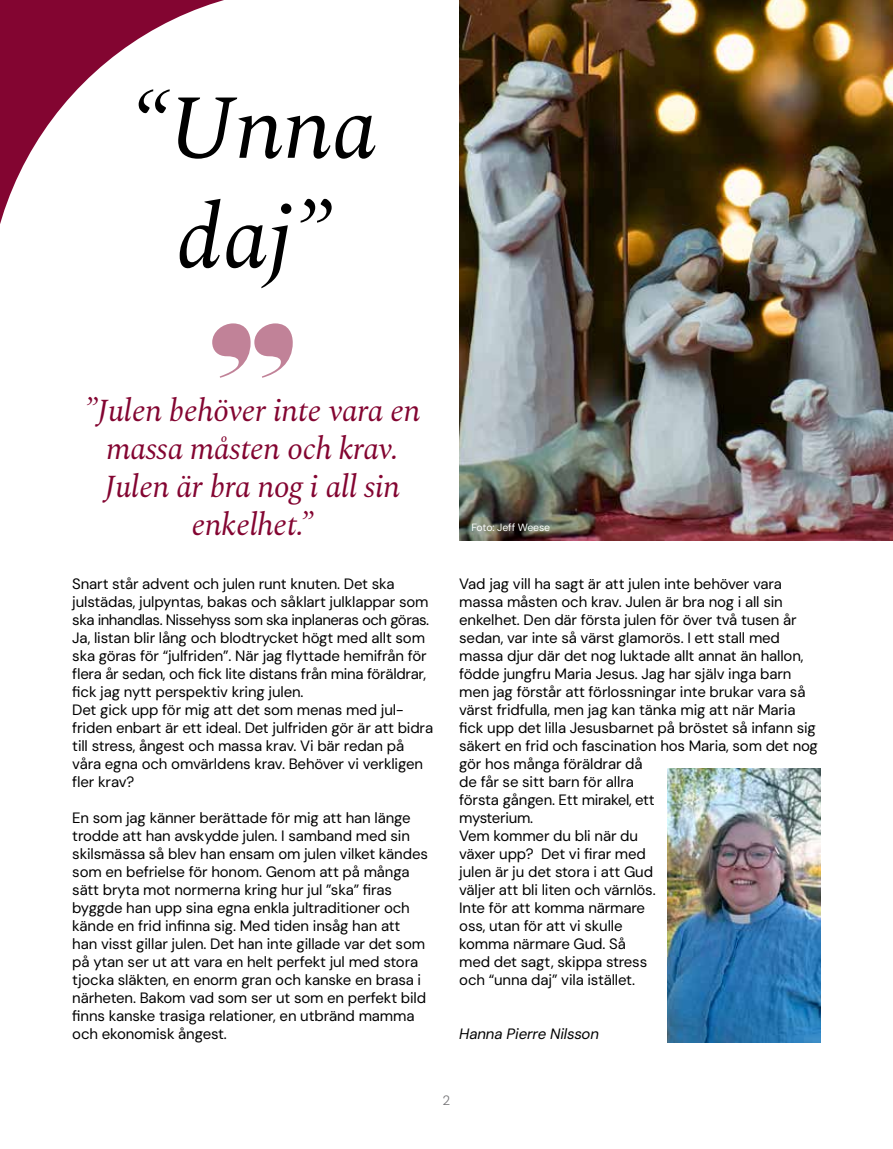
<style>
.page{position:relative;width:893px;height:1149px;background:#fff}
.page>*{position:absolute;margin:0;border:0;box-sizing:border-box;transform-origin:0 0}
.t1{font:italic 91.2px/109.5px "Spectral";color:#000;text-align:center}
.t2{font:italic 31.5px/37.8px "Spectral";letter-spacing:-.01em;color:#830531;text-align:center}
.t3{font:15px/18px "DM Sans";letter-spacing:-.01em;color:#000}
.t4{font:italic 15px "DM Sans";letter-spacing:-.01em;color:#000}
.t5{font:300 13.5px "DM Sans";color:#767578}
.t6{font:10.5px "DM Sans";letter-spacing:-.01em;color:#fff}
</style>
<div class="page">
<svg style="left:212px;top:323px;width:81px;height:54px"></svg>
<svg style="left:0;top:0;width:224px;height:224px"></svg>
<img style="left:668px;top:768px;width:153px;height:274px">
<img style="left:459px;top:0;width:434px;height:540px">
<h1 class="t1" style="left:129px;top:66px;width:250px">“Unna daj”</h1>
<h2 class="t2" style="left:84px;top:389px;width:338px">”Julen behöver inte vara en massa måsten och krav.<br>Julen är bra nog i all sin enkelhet.”</h2>
<p class="t3" style="left:72px;top:574px;width:362px">Snart står advent och julen runt knuten. Det ska julstädas, julpyntas, bakas och såklart julklappar som ska inhandlas. Nissehyss som ska inplaneras och göras.<br>Ja, listan blir lång och blodtrycket högt med allt som ska göras för “julfriden”. När jag flyttade hemifrån för flera år sedan, och fick lite distans från mina föräldrar, fick jag nytt perspektiv kring julen.<br>Det gick upp för mig att det som menas med jul&shy;friden enbart är ett ideal. Det julfriden gör är att bidra till stress, ångest och massa krav. Vi bär redan på våra egna och omvärldens krav. Behöver vi verkligen fler krav?</p>
<p class="t3" style="left:72px;top:808px;width:357px">En som jag känner berättade för mig att han länge trodde att han avskydde julen. I samband med sin skilsmässa så blev han ensam om julen vilket kändes som en befrielse för honom. Genom att på många sätt bryta mot normerna kring hur jul ”ska” firas byggde han upp sina egna enkla jultraditioner och kände en frid infinna sig. Med tiden insåg han att han visst gillar julen. Det han inte gillade var det som på ytan ser ut att vara en helt perfekt jul med stora tjocka släkten, en enorm gran och kanske en brasa i närheten. Bakom vad som ser ut som en perfekt bild finns kanske trasiga relationer, en utbränd mamma och ekonomisk ångest.</p>
<p class="t6" style="left:471px;top:521px;width:80px">Foto: Jeff Weese</p>
<p class="t3" style="left:459px;top:574px;width:360px">Vad jag vill ha sagt är att julen inte behöver vara massa måsten och krav. Julen är bra nog i all sin enkelhet. Den där första julen för över två tusen år sedan, var inte så värst glamorös. I ett stall med massa djur där det nog luktade allt annat än hallon, födde jungfru Maria Jesus. Jag har själv inga barn men jag förstår att förlossningar inte brukar vara så värst fridfulla, men jag kan tänka mig att när Maria fick upp det lilla Jesusbarnet på bröstet så infann sig säkert en frid och fascination hos Maria, som det nog gör hos många föräldrar då<br>de får se sitt barn för allra<br>första gången. Ett mirakel, ett<br>mysterium.<br>Vem kommer du bli när du<br>växer upp? Det vi firar med<br>julen är ju det stora i att Gud<br>väljer att bli liten och värnlös.<br>Inte för att komma närmare<br>oss, utan för att vi skulle<br>komma närmare Gud. Så<br>med det sagt, skippa stress<br>och “unna daj” vila istället.</p>
<p class="t4" style="left:459px;top:1024px;width:141px">Hanna Pierre Nilsson</p>
<p class="t5" style="left:443px;top:1091px;width:9px">2</p>
</div>
